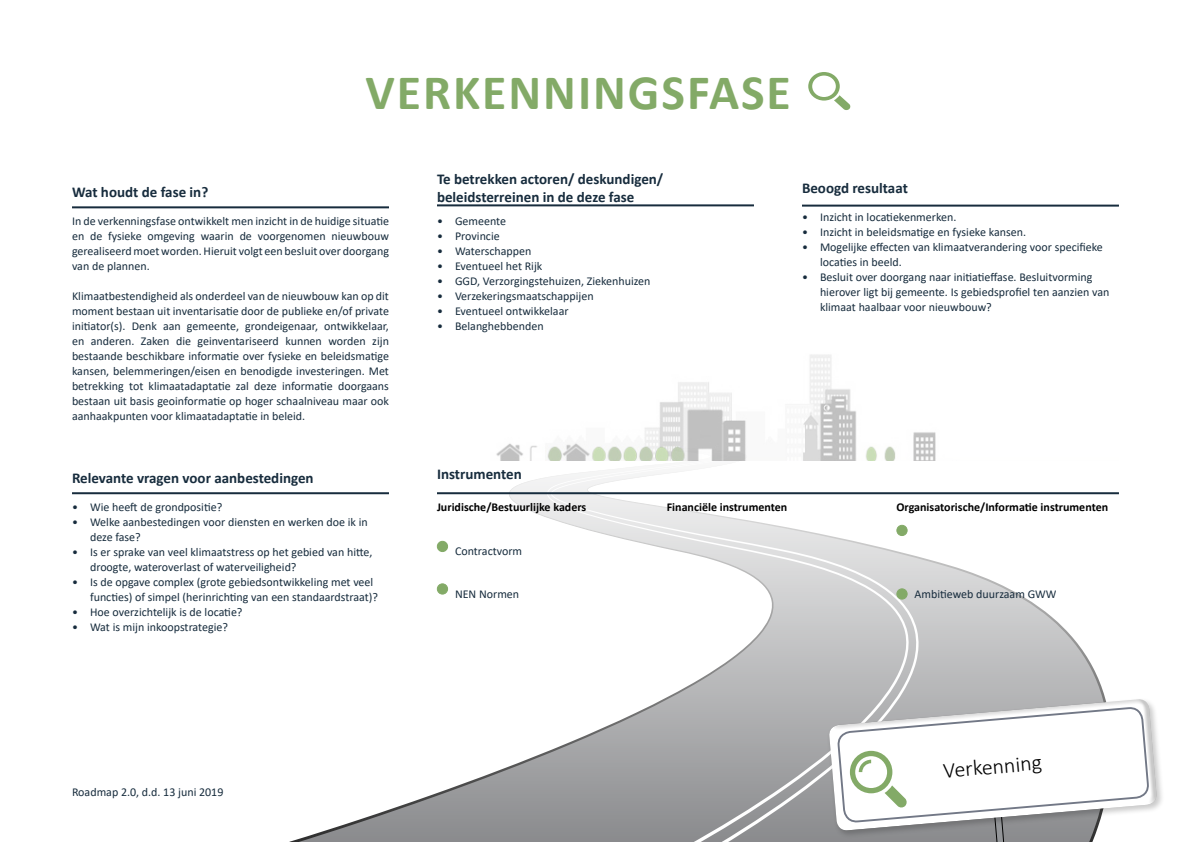
<style>
.page{position:relative;width:1191px;height:842px;background:#fff}
.page>*{position:absolute;margin:0;border:0;box-sizing:border-box;transform-origin:0 0}
.t1{font:700 49.7px "Calibri";letter-spacing:.04em;color:#83aa67}
.t2{font:300 22px "Calibri";color:#000}
.t3{font:700 15px "Calibri";color:#172c3d}
.t4{font:12px/15px "Calibri";color:#172c3d}
.t5{font:700 12px "Calibri";color:#000}
</style>
<div class="page">
<svg style="left:281px;top:460px;width:266px;height:382px"></svg>
<svg style="left:918px;top:460px;width:195px;height:215px"></svg>
<svg style="left:548px;top:460px;width:369px;height:382px"></svg>
<svg style="left:808px;top:72px;width:42px;height:38px"></svg>
<hr style="left:437px;top:204px;width:317px;height:2px;background:#172c3d">
<hr style="left:72px;top:206px;width:317px;height:2px;background:#172c3d">
<hr style="left:802px;top:205px;width:317px;height:2px;background:#172c3d">
<hr style="left:437px;top:492px;width:682px;height:2px;background:#172c3d">
<img style="left:496px;top:354px;width:440px;height:106px">
<hr style="left:72px;top:492px;width:317px;height:2px;background:#172c3d">
<svg style="left:822px;top:696px;width:8px;height:136px"></svg>
<svg style="left:830px;top:692px;width:332px;height:140px"></svg>
<svg style="left:837px;top:675px;width:311px;height:32px;background:#c1c1c3"></svg>
<svg style="left:837px;top:707px;width:311px;height:135px"></svg>
<div style="left:897px;top:525px;width:10px;height:10px;background:#83aa67;border-radius:50%"></div>
<div style="left:896px;top:525px;width:11px;height:11px;border:1px solid #83aa67;border-radius:50%"></div>
<div style="left:897px;top:589px;width:10px;height:10px;background:#83aa67;border-radius:50%"></div>
<div style="left:896px;top:588px;width:11px;height:11px;border:1px solid #83aa67;border-radius:50%"></div>
<div style="left:437px;top:541px;width:10px;height:11px;background:#83aa67;border-radius:50%"></div>
<div style="left:437px;top:541px;width:11px;height:11px;border:1px solid #83aa67;border-radius:50%"></div>
<div style="left:437px;top:584px;width:10px;height:10px;background:#83aa67;border-radius:50%"></div>
<div style="left:437px;top:583px;width:11px;height:11px;border:1px solid #83aa67;border-radius:50%"></div>
<h1 class="t1" style="left:365px;top:58px;width:427px">VERKENNINGSFASE</h1>
<p class="t3" style="left:437px;top:168px;width:228px">Te betrekken actoren/ deskundigen/</p>
<p class="t3" style="left:72px;top:181px;width:138px">Wat houdt de fase in?</p>
<p class="t3" style="left:437px;top:186px;width:199px">beleidsterreinen in de deze fase</p>
<p class="t4" style="left:72px;top:214px;width:318px;text-align:justify">In de verkenningsfase ontwikkelt men inzicht in de huidige situatie en de fysieke omgeving waarin de voorgenomen nieuwbouw gerealiseerd moet worden. Hieruit volgt een besluit over doorgang van de plannen.</p>
<p class="t4" style="left:72px;top:289px;width:318px;text-align:justify">Klimaatbestendigheid als onderdeel van de nieuwbouw kan op dit moment bestaan uit inventarisatie door de publieke en/of private initiator(s). Denk aan gemeente, grondeigenaar, ontwikkelaar, en anderen. Zaken die geinventariseerd kunnen worden zijn bestaande beschikbare informatie over fysieke en beleidsmatige kansen, belemmeringen/eisen en benodigde investeringen. Met betrekking tot klimaatadaptatie zal deze informatie doorgaans bestaan uit basis geoinformatie op hoger schaalniveau maar ook aanhaakpunten voor klimaatadaptatie in beleid.</p>
<p class="t3" style="left:72px;top:467px;width:243px">Relevante vragen voor aanbestedingen</p>
<p class="t4" style="left:437px;top:214px;width:71px">• Gemeente</p>
<p class="t4" style="left:437px;top:229px;width:64px">• Provincie</p>
<p class="t4" style="left:437px;top:244px;width:96px">• Waterschappen</p>
<p class="t4" style="left:437px;top:259px;width:107px">• Eventueel het Rijk</p>
<p class="t4" style="left:437px;top:274px;width:215px">• GGD, Verzorgingstehuizen, Ziekenhuizen</p>
<p class="t4" style="left:437px;top:289px;width:158px">• Verzekeringsmaatschappijen</p>
<p class="t4" style="left:437px;top:304px;width:133px">• Eventueel ontwikkelaar</p>
<p class="t4" style="left:437px;top:319px;width:108px">• Belanghebbenden</p>
<p class="t3" style="left:437px;top:463px;width:86px">Instrumenten</p>
<p class="t3" style="left:802px;top:177px;width:107px">Beoogd resultaat</p>
<p class="t4" style="left:802px;top:210px;width:156px">• Inzicht in locatiekenmerken.</p>
<p class="t4" style="left:802px;top:225px;width:225px">• Inzicht in beleidsmatige en fysieke kansen.</p>
<p class="t4" style="left:820px;top:240px;width:284px;text-indent:-18px">• Mogelijke effecten van klimaatverandering voor specifieke locaties in beeld.</p>
<p class="t4" style="left:820px;top:270px;width:291px;text-indent:-18px">• Besluit over doorgang naar initiatieffase. Besluitvorming hierover ligt bij gemeente. Is gebiedsprofiel ten aanzien van klimaat haalbaar voor nieuwbouw?</p>
<p class="t4" style="left:72px;top:499px;width:152px">• Wie heeft de grondpositie?</p>
<p class="t4" style="left:90px;top:514px;width:279px;text-indent:-18px">• Welke aanbestedingen voor diensten en werken doe ik in deze fase?</p>
<p class="t4" style="left:90px;top:544px;width:284px;text-indent:-18px">• Is er sprake van veel klimaatstress op het gebied van hitte, droogte, wateroverlast of waterveiligheid?</p>
<p class="t4" style="left:90px;top:574px;width:289px;text-indent:-18px">• Is de opgave complex (grote gebiedsontwikkeling met veel functies) of simpel (herinrichting van een standaardstraat)?</p>
<p class="t4" style="left:72px;top:604px;width:172px">• Hoe overzichtelijk is de locatie?</p>
<p class="t4" style="left:72px;top:619px;width:157px">• Wat is mijn inkoopstrategie?</p>
<p class="t4" style="left:72px;top:784px;width:153px">Roadmap 2.0, d.d. 13 juni 2019</p>
<p class="t5" style="left:437px;top:499px;width:151px">Juridische/Bestuurlijke kaders</p>
<p class="t5" style="left:667px;top:499px;width:122px">Financiële instrumenten</p>
<p class="t5" style="left:896px;top:499px;width:213px">Organisatorische/Informatie instrumenten</p>
<p class="t4" style="left:455px;top:543px;width:69px">Contractvorm</p>
<p class="t4" style="left:455px;top:586px;width:66px">NEN Normen</p>
<p class="t4" style="left:914px;top:586px;width:143px">Ambitieweb duurzaam GWW</p>
<h2 class="t2" style="left:942px;top:757px;width:100px;rotate:-5deg">Verkenning</h2>
</div>
